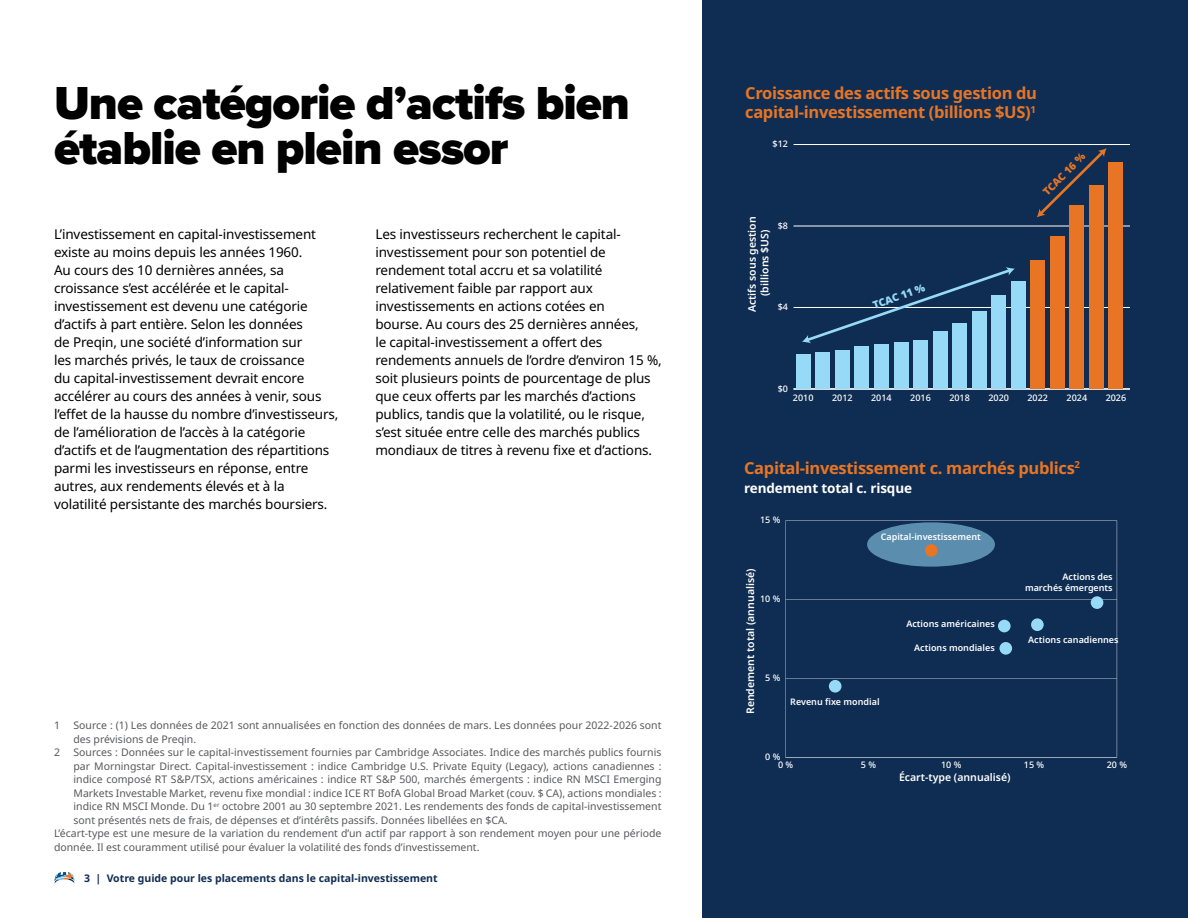
<style>
.page{position:relative;width:1188px;height:918px;background:#fff}
.page>*{position:absolute;margin:0;border:0;box-sizing:border-box;transform-origin:0 0}
.t1{font:900 48px/45px "Proxima Nova";letter-spacing:-.02em;color:#000}
.graph_title_with_spa{font:700 16.5px/19.5px "Noto Sans";letter-spacing:-.02em;color:#e87524}
.Body{font:13.5px/18px "Noto Sans";letter-spacing:-.01em;color:#000}
.Paragraph_Style_1{font:700 13.5px "Noto Sans";letter-spacing:-.01em;color:#fff}
.Disclaimer{font:10.5px/13.5px "Noto Sans";color:#58595b}
.t2{font:600 10.5px/12.6px "Noto Sans";color:#fff;text-align:center}
.t3{font:700 10.5px "Noto Sans";color:#0f2d52}
.t4{font:900 10.5px "Noto Sans";color:#97daf8}
.t5{font:900 10.5px "Noto Sans";color:#e87524}
.t6{font:600 9px/10.8px "Noto Sans";color:#fff;text-align:right}
.t7{font:500 9px "Noto Sans";color:#fff}
</style>
<div class="page">
<div style="left:702px;top:0;width:486px;height:918px;background:#0f2d52"></div>
<svg style="left:54px;top:872px;width:21px;height:12px"></svg>
<hr style="left:794px;top:388px;width:336px;height:2px;background:#fff">
<hr style="left:794px;top:307px;width:336px;height:1px;background:#fff">
<hr style="left:794px;top:226px;width:336px;height:1px;background:#fff">
<hr style="left:794px;top:144px;width:336px;height:1px;background:#fff">
<div style="left:796px;top:354px;width:14px;height:35px;background:#97daf8"></div>
<div style="left:816px;top:352px;width:14px;height:37px;background:#97daf8"></div>
<div style="left:835px;top:350px;width:14px;height:39px;background:#97daf8"></div>
<div style="left:855px;top:346px;width:14px;height:43px;background:#97daf8"></div>
<div style="left:874px;top:344px;width:15px;height:45px;background:#97daf8"></div>
<div style="left:894px;top:342px;width:14px;height:47px;background:#97daf8"></div>
<div style="left:914px;top:340px;width:14px;height:49px;background:#97daf8"></div>
<div style="left:933px;top:332px;width:14px;height:57px;background:#97daf8"></div>
<div style="left:953px;top:324px;width:14px;height:65px;background:#97daf8"></div>
<div style="left:972px;top:312px;width:14px;height:77px;background:#97daf8"></div>
<div style="left:992px;top:295px;width:14px;height:94px;background:#97daf8"></div>
<div style="left:1011px;top:281px;width:14px;height:108px;background:#97daf8"></div>
<div style="left:1031px;top:261px;width:14px;height:128px;background:#e87524"></div>
<div style="left:1050px;top:236px;width:14px;height:153px;background:#e87524"></div>
<div style="left:1070px;top:206px;width:14px;height:183px;background:#e87524"></div>
<div style="left:1089px;top:185px;width:14px;height:204px;background:#e87524"></div>
<div style="left:1109px;top:163px;width:14px;height:226px;background:#e87524"></div>
<svg style="left:802px;top:267px;width:213px;height:76px"></svg>
<svg style="left:1037px;top:148px;width:70px;height:69px"></svg>
<div style="left:867px;top:522px;width:128px;height:45px;background:#5a8dae;border-radius:50%"></div>
<hr style="left:1117px;top:520px;width:1px;height:237px;background:#fff">
<hr style="left:785px;top:520px;width:1px;height:237px;background:#fff">
<hr style="left:786px;top:757px;width:331px;height:1px;background:#fff">
<hr style="left:786px;top:678px;width:331px;height:1px;background:#fff">
<hr style="left:786px;top:599px;width:331px;height:1px;background:#fff">
<hr style="left:786px;top:520px;width:331px;height:1px;background:#fff">
<div style="left:1091px;top:596px;width:12px;height:13px;background:#97daf8;border-radius:50%"></div>
<div style="left:1031px;top:618px;width:13px;height:13px;background:#97daf8;border-radius:50%"></div>
<div style="left:925px;top:544px;width:13px;height:13px;background:#e87524;border-radius:50%"></div>
<div style="left:998px;top:620px;width:13px;height:12px;background:#97daf8;border-radius:50%"></div>
<div style="left:999px;top:642px;width:13px;height:13px;background:#97daf8;border-radius:50%"></div>
<div style="left:829px;top:680px;width:12px;height:13px;background:#97daf8;border-radius:50%"></div>
<h2 class="t1" style="left:54px;top:80px;width:578px">Une catégorie d’actifs bien établie en plein essor</h2>
<p class="Body" style="left:54px;top:225px;width:286px">L’investissement en capital-investissement existe au moins depuis les années 1960.<br>Au cours des 10 dernières années, sa croissance s’est accélérée et le capital&shy;investissement est devenu une catégorie d’actifs à part entière. Selon les données<br>de Preqin, une société d’information sur<br>les marchés privés, le taux de croissance<br>du capital-investissement devrait encore accélérer au cours des années à venir, sous l’effet de la hausse du nombre d’investisseurs, de l’amélioration de l’accès à la catégorie d’actifs et de l’augmentation des répartitions parmi les investisseurs en réponse, entre autres, aux rendements élevés et à la volatilité persistante des marchés boursiers.</p>
<p class="Body" style="left:375px;top:225px;width:288px">Les investisseurs recherchent le capital&shy;investissement pour son potentiel de rendement total accru et sa volatilité relativement faible par rapport aux investissements en actions cotées en<br>bourse. Au cours des 25 dernières années,<br>le capital-investissement a offert des rendements annuels de l’ordre d’environ 15 %, soit plusieurs points de pourcentage de plus que ceux offerts par les marchés d’actions publics, tandis que la volatilité, ou le risque, s’est située entre celle des marchés publics mondiaux de titres à revenu fixe et d’actions.</p>
<p class="Disclaimer" style="left:54px;top:719px;width:8px">1</p>
<p class="Disclaimer" style="left:73px;top:719px;width:590px">Source : (1) Les données de 2021 sont annualisées en fonction des données de mars. Les données pour 2022-2026 sont des prévisions de Preqin.</p>
<p class="Disclaimer" style="left:54px;top:746px;width:8px">2</p>
<p class="Disclaimer" style="left:73px;top:746px;width:590px;text-align:justify">Sources : Données sur le capital-investissement fournies par Cambridge Associates. Indice des marchés publics fournis par Morningstar Direct. Capital-investissement : indice Cambridge U.S. Private Equity (Legacy), actions canadiennes : indice composé RT S&amp;P/TSX, actions américaines : indice RT S&amp;P 500, marchés émergents : indice RN MSCI Emerging Markets Investable Market, revenu fixe mondial : indice ICE RT BofA Global Broad Market (couv. $ CA), actions mondiales : indice RN MSCI Monde. Du 1<sup>er</sup> octobre 2001 au 30 septembre 2021. Les rendements des fonds de capital-investissement sont présentés nets de frais, de dépenses et d’intérêts passifs. Données libellées en $CA.</p>
<p class="Disclaimer" style="left:54px;top:827px;width:609px">L’écart-type est une mesure de la variation du rendement d’un actif par rapport à son rendement moyen pour une période donnée. Il est couramment utilisé pour évaluer la volatilité des fonds d’investissement.</p>
<p class="t3" style="left:84px;top:871px;width:355px">3 | Votre guide pour les placements dans le capital-investissement</p>
<p class="graph_title_with_spa" style="left:745px;top:83px;width:293px">Croissance des actifs sous gestion du capital-investissement (billions $US)<sup>1</sup></p>
<p class="t7" style="left:773px;top:138px;width:17px">$12</p>
<p class="t2" style="left:746px;top:312px;width:97px;rotate:-90deg">Actifs sous gestion (billions $US)</p>
<p class="t7" style="left:778px;top:219px;width:12px">$8</p>
<p class="t7" style="left:778px;top:301px;width:12px">$4</p>
<p class="t7" style="left:778px;top:382px;width:12px">$0</p>
<p class="t4" style="left:870px;top:298px;width:56px;rotate:-20deg">TCAC 11 %</p>
<p class="t5" style="left:1039px;top:188px;width:56px;rotate:-45deg">TCAC 16 %</p>
<p class="t7" style="left:793px;top:391px;width:22px">2010</p>
<p class="t7" style="left:832px;top:391px;width:22px">2012</p>
<p class="t7" style="left:871px;top:391px;width:22px">2014</p>
<p class="t7" style="left:910px;top:391px;width:22px">2016</p>
<p class="t7" style="left:949px;top:391px;width:22px">2018</p>
<p class="t7" style="left:988px;top:391px;width:22px">2020</p>
<p class="t7" style="left:1028px;top:391px;width:22px">2022</p>
<p class="t7" style="left:1067px;top:391px;width:22px">2024</p>
<p class="t7" style="left:1106px;top:391px;width:22px">2026</p>
<p class="graph_title_with_spa" style="left:744px;top:458px;width:338px">Capital-investissement c. marchés publics<sup>2</sup></p>
<p class="Paragraph_Style_1" style="left:744px;top:479px;width:169px">rendement total c. risque</p>
<p class="t7" style="left:760px;top:514px;width:22px">15 %</p>
<p class="t2" style="left:744px;top:714px;width:147px;rotate:-90deg">Rendement total (annualisé)</p>
<p class="t7" style="left:760px;top:593px;width:22px">10 %</p>
<p class="t7" style="left:765px;top:672px;width:17px">5 %</p>
<p class="t6" style="left:881px;top:532px;width:102px">Capital-investissement</p>
<p class="t6" style="left:790px;top:697px;width:91px">Revenu fixe mondial</p>
<p class="t6" style="left:906px;top:619px;width:90px">Actions américaines</p>
<p class="t6" style="left:914px;top:643px;width:82px">Actions mondiales</p>
<p class="t6" style="left:1025px;top:572px;width:89px">Actions des marchés émergents</p>
<p class="t6" style="left:1028px;top:635px;width:92px">Actions canadiennes</p>
<p class="t7" style="left:765px;top:751px;width:17px">0 %</p>
<p class="t7" style="left:778px;top:759px;width:17px">0 %</p>
<p class="t7" style="left:861px;top:759px;width:17px">5 %</p>
<p class="t7" style="left:941px;top:759px;width:22px">10 %</p>
<p class="t7" style="left:1024px;top:759px;width:22px">15 %</p>
<p class="t7" style="left:1107px;top:759px;width:22px">20 %</p>
<p class="t2" style="left:899px;top:771px;width:113px">Écart-type (annualisé)</p>
</div>
